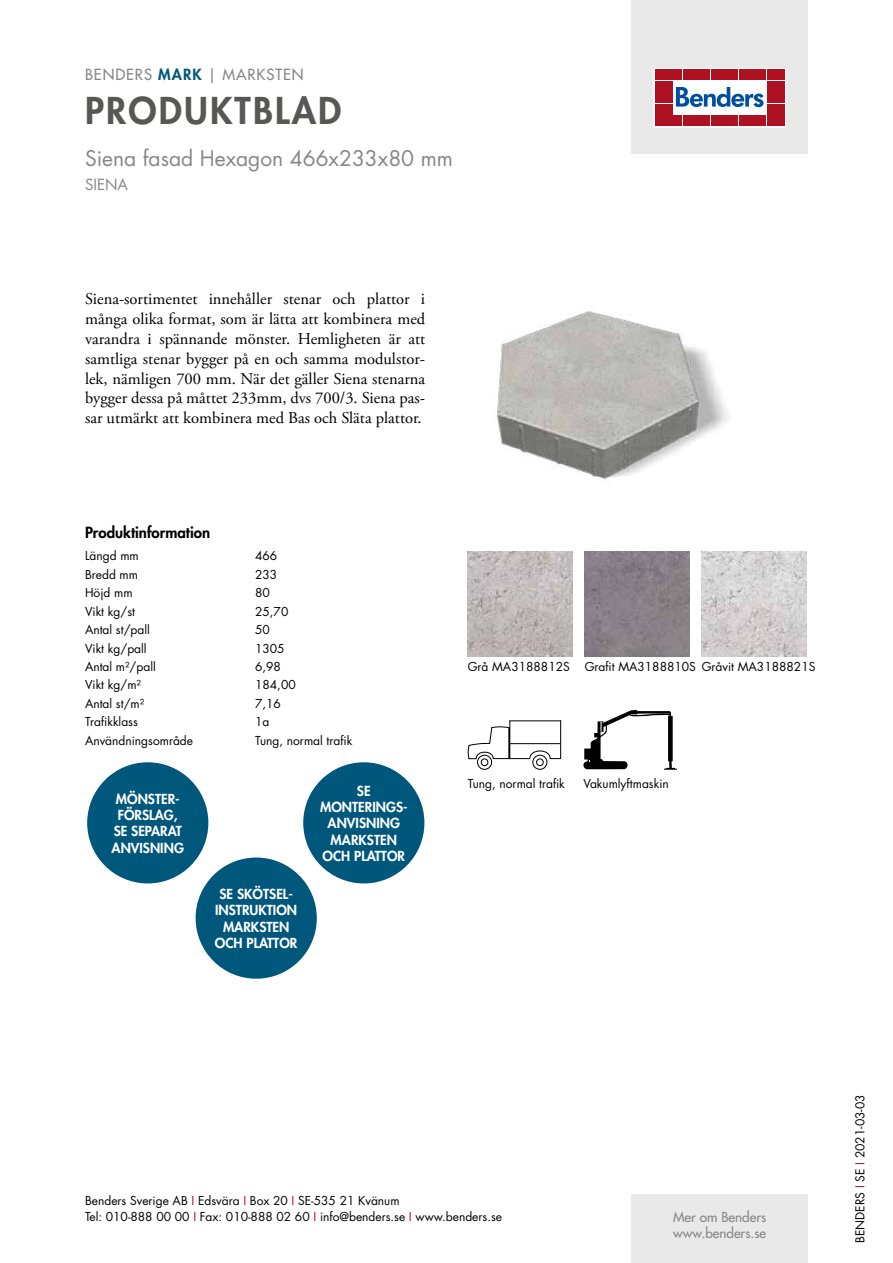
<style>
.page{position:relative;width:893px;height:1263px;background:#fff}
.page>*{position:absolute;margin:0;border:0;box-sizing:border-box;transform-origin:0 0}
.t1{font:800 36px "Futura Std";letter-spacing:.06em;color:#575756}
.t2{font:21px "Futura Std";color:#878787}
.t3{font:16.5px/19.8px "Adobe Garamond Pro";color:#000;text-align:justify}
.t4{font:500 15px "Futura Std";letter-spacing:.06em;color:#878787}
.t5{font:800 15px "Futura Std";color:#000}
.t6{font:15px "Futura Std";color:#878787}
.t7{font:800 13.5px/16.2px "Futura Std";color:#fff;text-align:center}
.t8{font:500 13.5px/16.2px "Futura Std";color:#878787}
.t9{font:12px/16.5px "Futura Std";color:#000}
.s1{font-weight:800;color:#00577c}
.s2{color:#ae1122}
</style>
<div class="page">
<div style="left:631px;top:0;width:177px;height:153px;background:#e9e9e9"></div>
<div style="left:631px;top:1195px;width:177px;height:68px;background:#e9e9e9"></div>
<svg style="left:656px;top:70px;width:128px;height:55px;background:#ebc5ca"></svg>
<div style="left:654px;top:68px;width:132px;height:59px;border:1px solid #fff"></div>
<div style="left:655px;top:70px;width:8px;height:10px;background:#ae1122"></div>
<div style="left:664px;top:70px;width:8px;height:10px;background:#ae1122"></div>
<div style="left:655px;top:81px;width:8px;height:10px;background:#ae1122"></div>
<div style="left:664px;top:81px;width:8px;height:10px;background:#ae1122"></div>
<div style="left:655px;top:93px;width:8px;height:10px;background:#ae1122"></div>
<div style="left:664px;top:93px;width:8px;height:10px;background:#ae1122"></div>
<div style="left:655px;top:104px;width:8px;height:11px;background:#ae1122"></div>
<div style="left:664px;top:104px;width:8px;height:11px;background:#ae1122"></div>
<div style="left:655px;top:116px;width:8px;height:10px;background:#ae1122"></div>
<div style="left:664px;top:116px;width:8px;height:10px;background:#ae1122"></div>
<div style="left:674px;top:70px;width:8px;height:10px;background:#ae1122"></div>
<div style="left:683px;top:70px;width:8px;height:10px;background:#ae1122"></div>
<div style="left:692px;top:70px;width:8px;height:10px;background:#ae1122"></div>
<div style="left:702px;top:70px;width:8px;height:10px;background:#ae1122"></div>
<div style="left:711px;top:70px;width:8px;height:10px;background:#ae1122"></div>
<div style="left:720px;top:70px;width:8px;height:10px;background:#ae1122"></div>
<div style="left:730px;top:70px;width:8px;height:10px;background:#ae1122"></div>
<div style="left:739px;top:70px;width:8px;height:10px;background:#ae1122"></div>
<div style="left:748px;top:70px;width:8px;height:10px;background:#ae1122"></div>
<div style="left:758px;top:70px;width:8px;height:10px;background:#ae1122"></div>
<div style="left:674px;top:116px;width:8px;height:10px;background:#ae1122"></div>
<div style="left:683px;top:116px;width:8px;height:10px;background:#ae1122"></div>
<div style="left:692px;top:116px;width:8px;height:10px;background:#ae1122"></div>
<div style="left:702px;top:116px;width:8px;height:10px;background:#ae1122"></div>
<div style="left:711px;top:116px;width:8px;height:10px;background:#ae1122"></div>
<div style="left:720px;top:116px;width:8px;height:10px;background:#ae1122"></div>
<div style="left:730px;top:116px;width:8px;height:10px;background:#ae1122"></div>
<div style="left:739px;top:116px;width:8px;height:10px;background:#ae1122"></div>
<div style="left:748px;top:116px;width:8px;height:10px;background:#ae1122"></div>
<div style="left:758px;top:116px;width:8px;height:10px;background:#ae1122"></div>
<div style="left:767px;top:70px;width:8px;height:10px;background:#ae1122"></div>
<div style="left:776px;top:70px;width:8px;height:10px;background:#ae1122"></div>
<div style="left:767px;top:81px;width:8px;height:10px;background:#ae1122"></div>
<div style="left:776px;top:81px;width:8px;height:10px;background:#ae1122"></div>
<div style="left:767px;top:93px;width:8px;height:10px;background:#ae1122"></div>
<div style="left:776px;top:93px;width:8px;height:10px;background:#ae1122"></div>
<div style="left:767px;top:104px;width:8px;height:11px;background:#ae1122"></div>
<div style="left:776px;top:104px;width:8px;height:11px;background:#ae1122"></div>
<div style="left:767px;top:116px;width:8px;height:10px;background:#ae1122"></div>
<div style="left:776px;top:116px;width:8px;height:10px;background:#ae1122"></div>
<svg style="left:676px;top:87px;width:87px;height:20px;background:#89add2"></svg>
<div style="left:303px;top:762px;width:121px;height:121px;background:#00577c;border-radius:50%"></div>
<div style="left:87px;top:762px;width:121px;height:121px;background:#00577c;border-radius:50%"></div>
<div style="left:196px;top:857px;width:121px;height:122px;background:#00577c;border-radius:50%"></div>
<img style="left:497px;top:310px;width:232px;height:170px">
<img style="left:468px;top:552px;width:105px;height:105px">
<img style="left:585px;top:552px;width:105px;height:105px">
<img style="left:702px;top:552px;width:105px;height:105px">
<div style="left:477px;top:755px;width:15px;height:15px;border:1px solid #000;border-radius:50%"></div>
<div style="left:532px;top:755px;width:15px;height:15px;border:1px solid #000;border-radius:50%"></div>
<svg style="left:468px;top:720px;width:93px;height:46px"></svg>
<svg style="left:583px;top:710px;width:94px;height:60px"></svg>
<p class="t4" style="left:85px;top:65px;width:220px">BENDERS <span class="s1">MARK</span> | MARKSTEN</p>
<h1 class="t1" style="left:85px;top:87px;width:258px">PRODUKTBLAD</h1>
<h2 class="t2" style="left:85px;top:144px;width:369px">Siena fasad Hexagon 466x233x80 mm</h2>
<p class="t6" style="left:85px;top:175px;width:44px">SIENA</p>
<p class="t3" style="left:85px;top:290px;width:342px">Siena-sortimentet innehåller stenar och plattor i många olika format, som är lätta att kombinera med varandra i spännande mönster. Hemligheten är att samtliga stenar bygger på en och samma modulstor&shy;lek, nämligen 700 mm. När det gäller Siena stenarna bygger dessa på måttet 233mm, dvs 700/3. Siena pas&shy;sar utmärkt att kombinera med Bas och Släta plattor.</p>
<p class="t5" style="left:85px;top:522px;width:127px">Produktinformation</p>
<p class="t9" style="left:85px;top:548px;width:55px">Längd mm</p>
<p class="t9" style="left:255px;top:548px;width:24px">466</p>
<p class="t9" style="left:85px;top:566px;width:55px">Bredd mm</p>
<p class="t9" style="left:255px;top:566px;width:24px">233</p>
<p class="t9" style="left:85px;top:585px;width:49px">Höjd mm</p>
<p class="t9" style="left:255px;top:585px;width:16px">80</p>
<p class="t9" style="left:85px;top:603px;width:51px">Vikt kg/st</p>
<p class="t9" style="left:255px;top:603px;width:35px">25,70</p>
<p class="t9" style="left:85px;top:621px;width:66px">Antal st/pall</p>
<p class="t9" style="left:255px;top:621px;width:16px">50</p>
<p class="t9" style="left:85px;top:640px;width:63px">Vikt kg/pall</p>
<p class="t9" style="left:255px;top:640px;width:31px">1305</p>
<p class="t9" style="left:85px;top:658px;width:72px">Antal m²/pall</p>
<p class="t9" style="left:255px;top:658px;width:27px">6,98</p>
<p class="t9" style="left:85px;top:677px;width:57px">Vikt kg/m²</p>
<p class="t9" style="left:255px;top:677px;width:42px">184,00</p>
<p class="t9" style="left:85px;top:695px;width:61px">Antal st/m²</p>
<p class="t9" style="left:255px;top:695px;width:27px">7,16</p>
<p class="t9" style="left:85px;top:714px;width:54px">Trafikklass</p>
<p class="t9" style="left:255px;top:714px;width:16px">1a</p>
<p class="t9" style="left:85px;top:732px;width:110px">Användningsområde</p>
<p class="t9" style="left:255px;top:732px;width:99px">Tung, normal trafik</p>
<p class="t7" style="left:320px;top:783px;width:89px">SE<br>MONTERINGS-<br>ANVISNING<br>MARKSTEN<br>OCH PLATTOR</p>
<p class="t7" style="left:112px;top:791px;width:74px">MÖNSTER-<br>FÖRSLAG,<br>SE SEPARAT<br>ANVISNING</p>
<p class="t7" style="left:215px;top:886px;width:84px">SE SKÖTSEL-<br>INSTRUKTION<br>MARKSTEN<br>OCH PLATTOR</p>
<p class="t9" style="left:468px;top:659px;width:349px">Grå MA3188812S Grafit MA3188810S Gråvit MA3188821S</p>
<p class="t9" style="left:468px;top:776px;width:99px">Tung, normal trafik</p>
<p class="t9" style="left:583px;top:776px;width:87px">Vakumlyftmaskin</p>
<p class="t9" style="left:85px;top:1192px;width:418px">Benders Sverige AB <span class="s2">I</span> Edsvära <span class="s2">I</span> Box 20 <span class="s2">I</span> SE-535 21 Kvänum<br>Tel: 010-888 00 00 <span class="s2">I</span> Fax: 010-888 02 60 <span class="s2">I</span> info@benders.se <span class="s2">I</span> www.benders.se</p>
<p class="t8" style="left:673px;top:1209px;width:95px">Mer om Benders www.benders.se</p>
<p class="t9" style="left:852px;top:1243px;width:150px;rotate:-90deg">BENDERS <span class="s2">I</span> SE <span class="s2">I</span> 2021-03-03</p>
</div>
